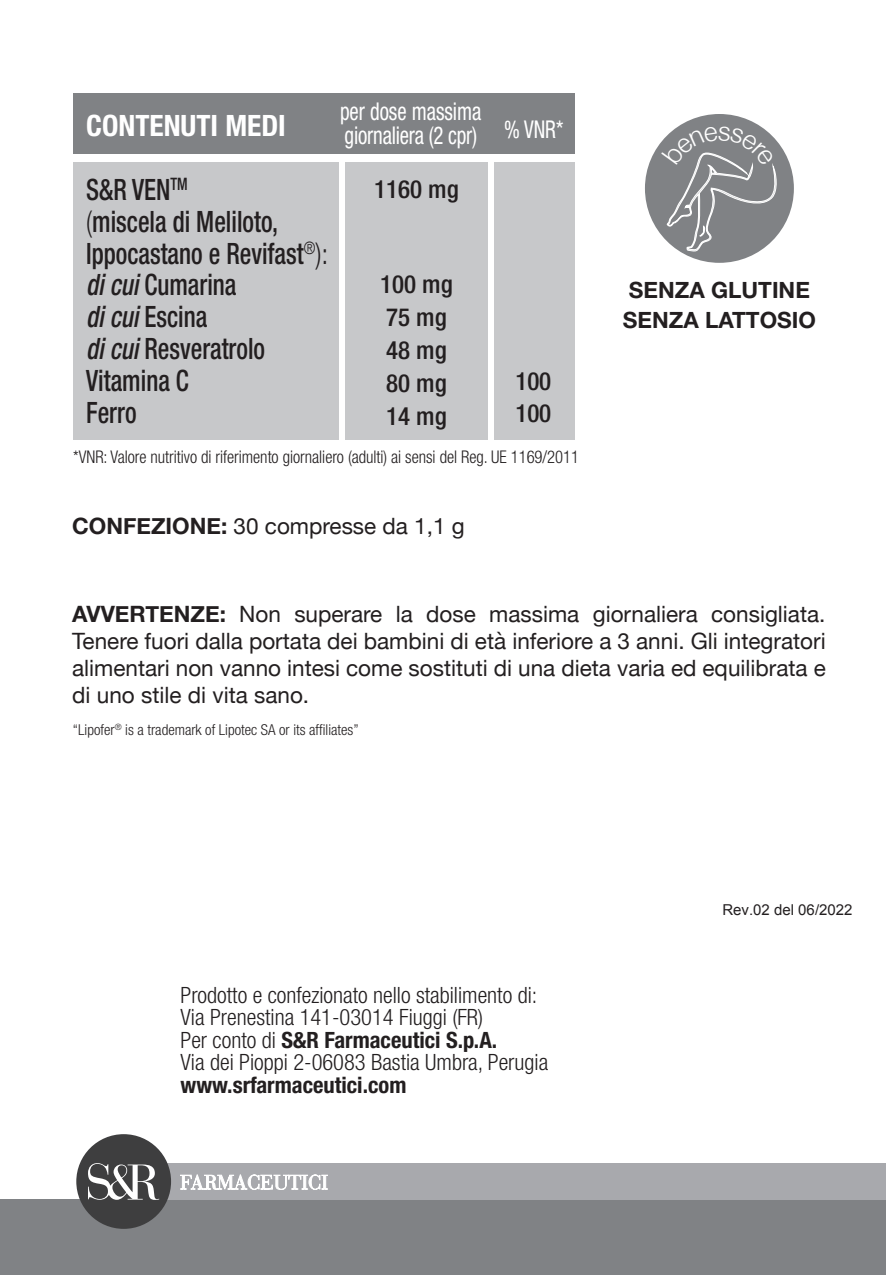
<style>
.page{position:relative;width:886px;height:1275px;background:#fff}
.page>*{position:absolute;margin:0;border:0;box-sizing:border-box;transform-origin:0 0}
.t1{font:500 condensed 29.5px/32px "Helvetica Neue LT Std";color:#231f20;scale:.85 1}
.t2{font:700 condensed 29.5px "Helvetica Neue LT Std";color:#fff}
.t3{font:500 condensed 25px/33px "Helvetica Neue LT Std";color:#231f20}
.t4{font:condensed 24.5px/24.5px "Helvetica Neue LT Std";color:#fff;scale:.85 1}
.t5{font:22.5px/27px "Helvetica Neue";color:#231f20;text-align:justify}
.t6{font:300 condensed 22.5px/22.5px "Helvetica Neue LT Std";color:#231f20}
.t7{font:700 22.5px/30px "Helvetica Neue LT Std";color:#231f20}
.t8{font:700 condensed 22.5px "Helvetica Neue LT Std";color:#231f20}
.t9{font:300 condensed 17.5px "Helvetica Neue LT Std";color:#231f20;scale:.95 1}
.t10{font:300 condensed 15px "Helvetica Neue LT Std";color:#231f20}
.t11{font:15px "Arial";color:#231f20}
.s1{font-weight:300;font-stretch:normal}
.s2{font-style:italic}
.s3{font-weight:700}
</style>
<div class="page">
<div style="left:73px;top:162px;width:265px;height:277px;background:#c7c8ca"></div>
<div style="left:345px;top:162px;width:142px;height:277px;background:#c7c8ca"></div>
<div style="left:494px;top:162px;width:80px;height:277px;background:#c7c8ca"></div>
<div style="left:73px;top:93px;width:501px;height:61px;background:#808285"></div>
<div style="left:0;top:1200px;width:885px;height:75px;background:#808285"></div>
<div style="left:127px;top:1163px;width:758px;height:37px;background:#a8a9ad"></div>
<div style="left:76px;top:1134px;width:95px;height:95px;background:#3e3e3f;border-radius:50%"></div>
<svg style="left:88px;top:1163px;width:71px;height:37px"></svg>
<svg style="left:180px;top:1175px;width:147px;height:15px"></svg>
<div style="left:644px;top:114px;width:149px;height:149px;background:#808285;border-radius:50%"></div>
<svg style="left:661px;top:126px;width:117px;height:126px"></svg>
<p class="t4" style="left:340px;top:98px;width:168px">per dose massima giornaliera (2 cpr)</p>
<h1 class="t2" style="left:86px;top:108px;width:201px">CONTENUTI MEDI</h1>
<p class="t4" style="left:504px;top:116px;width:71px">% VNR*</p>
<h1 class="t1" style="left:86px;top:173px;width:286px">S&amp;R VEN<sup>TM<br></sup><span class="s1">(</span>miscela di Meliloto,<br>Ippocastano e Revifast<sup>®</sup><span class="s1">): </span><span class="s2">di cui</span> Cumarina<br><span class="s2">di cui</span> Escina<br><span class="s2">di cui</span> Resveratrolo<br>Vitamina C<br>Ferro</h1>
<p class="t3" style="left:374px;top:173px;width:86px">1160 mg</p>
<p class="t3" style="left:380px;top:267px;width:74px">100 mg<br>75 mg<br>48 mg<br>80 mg<br>14 mg</p>
<p class="t3" style="left:515px;top:365px;width:37px;line-height:32px">100<br>100</p>
<p class="t9" style="left:73px;top:447px;width:533px">*VNR: Valore nutritivo di riferimento giornaliero (adulti) ai sensi del Reg. UE 1169/2011</p>
<p class="t5" style="left:72px;top:514px;width:394px"><span class="s3">CONFEZIONE:</span> 30 compresse da 1,1 g</p>
<p class="t7" style="left:622px;top:275px;width:194px">SENZA GLUTINE<br>SENZA LATTOSIO</p>
<p class="t5" style="left:72px;top:602px;width:754px"><span class="s3">AVVERTENZE:</span> Non superare la dose massima giornaliera consigliata.<br>Tenere fuori dalla portata dei bambini di età inferiore a 3 anni. Gli integratori alimentari non vanno intesi come sostituti di una dieta varia ed equilibrata e di uno stile di vita sano.</p>
<p class="t10" style="left:73px;top:721px;width:287px">“Lipofer<sup>®</sup> is a trademark of Lipotec SA or its affiliates”</p>
<p class="t6" style="left:180px;top:983px;width:369px">Prodotto e confezionato nello stabilimento di:<br>Via Prenestina 141-03014 Fiuggi (FR)<br>Per conto di <span class="s3">S&amp;R Farmaceutici S.p.A.<br></span>Via dei Pioppi 2-06083 Bastia Umbra, Perugia</p>
<p class="t8" style="left:180px;top:1071px;width:227px">www.srfarmaceutici.com</p>
<p class="t11" style="left:722px;top:900px;width:132px">Rev.02 del 06/2022</p>
</div>
